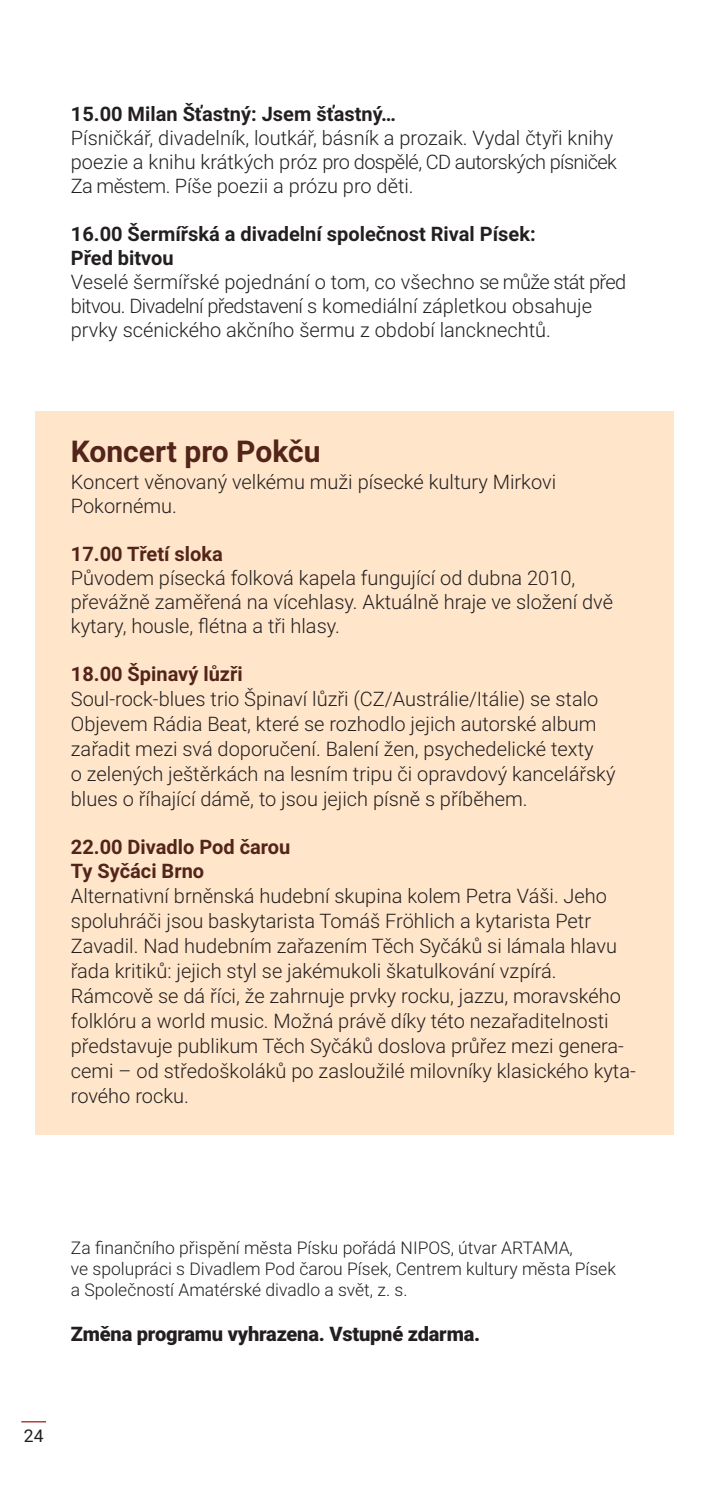
<style>
.page{position:relative;width:709px;height:1489px;background:#fff}
.page>*{position:absolute;margin:0;border:0;box-sizing:border-box;transform-origin:0 0}
.t1{font:700 30px "Roboto";color:#53241a}
.t2{font:300 20px/25px "Roboto";color:#231f20}
.t3{font:700 20px/24px "Roboto";color:#231f20}
.t4{font:700 20px/24px "Roboto";color:#53241a}
.t5{font:900 20px "Roboto";letter-spacing:-.01em;color:#231f20}
.t6{font:300 17.5px/21.2px "Roboto";color:#231f20}
.t7{font:17.5px "Roboto";color:#231f20}
</style>
<div class="page">
<div style="left:35px;top:411px;width:638px;height:723px;background:#ffe5ca"></div>
<hr style="left:21px;top:1420px;width:25px;height:2px;background:#9e1c20">
<p class="t3" style="left:71px;top:104px;width:326px">15.00 Milan Šťastný: Jsem šťastný…</p>
<p class="t2" style="left:71px;top:128px;width:547px;line-height:24px">Písničkář, divadelník, loutkář, básník a prozaik. Vydal čtyři knihy poezie a knihu krátkých próz pro dospělé, CD autorských písniček<br>Za městem. Píše poezii a prózu pro děti.</p>
<p class="t3" style="left:71px;top:224px;width:466px">16.00 Šermířská a divadelní společnost Rival Písek:<br>Před bitvou</p>
<p class="t2" style="left:71px;top:272px;width:557px;line-height:24px">Veselé šermířské pojednání o tom, co všechno se může stát před bitvou. Divadelní představení s komediální zápletkou obsahuje prvky scénického akčního šermu z období lancknechtů.</p>
<h1 class="t1" style="left:71px;top:439px;width:251px">Koncert pro Pokču</h1>
<p class="t2" style="left:71px;top:471px;width:487px;line-height:24px">Koncert věnovaný velkému muži písecké kultury Mirkovi<br>Pokornému.</p>
<p class="t4" style="left:71px;top:543px;width:153px">17.00 Třetí sloka</p>
<p class="t2" style="left:71px;top:567px;width:543px;line-height:24px">Původem písecká folková kapela fungující od dubna 2010, převážně zaměřená na vícehlasy. Aktuálně hraje ve složení dvě kytary, housle, flétna a tři hlasy.</p>
<p class="t4" style="left:71px;top:663px;width:173px">18.00 Špinavý lůzři</p>
<p class="t2" style="left:71px;top:687px;width:546px">Soul-rock-blues trio Špinaví lůzři (CZ/Austrálie/Itálie) se stalo Objevem Rádia Beat, které se rozhodlo jejich autorské album zařadit mezi svá doporučení. Balení žen, psychedelické texty<br>o zelených ještěrkách na lesním tripu či opravdový kancelářský blues o říhající dámě, to jsou jejich písně s příběhem.</p>
<p class="t4" style="left:71px;top:836px;width:221px">22.00 Divadlo Pod čarou<br>Ty Syčáci Brno</p>
<p class="t2" style="left:71px;top:884px;width:566px">Alternativní brněnská hudební skupina kolem Petra Váši. Jeho spoluhráči jsou baskytarista Tomáš Fröhlich a kytarista Petr Zavadil. Nad hudebním zařazením Těch Syčáků si lámala hlavu řada kritiků: jejich styl se jakémukoli škatulkování vzpírá.<br>Rámcově se dá říci, že zahrnuje prvky rocku, jazzu, moravského folklóru a world music. Možná právě díky této nezařaditelnosti představuje publikum Těch Syčáků doslova průřez mezi genera&shy;cemi – od středoškoláků po zasloužilé milovníky klasického kyta&shy;rového rocku.</p>
<p class="t6" style="left:71px;top:1238px;width:546px">Za finančního přispění města Písku pořádá NIPOS, útvar ARTAMA,<br>ve spolupráci s Divadlem Pod čarou Písek, Centrem kultury města Písek a Společností Amatérské divadlo a svět, z. s.</p>
<p class="t5" style="left:71px;top:1325px;width:411px">Změna programu vyhrazena. Vstupné zdarma.</p>
<p class="t7" style="left:24px;top:1425px;width:21px">24</p>
</div>
